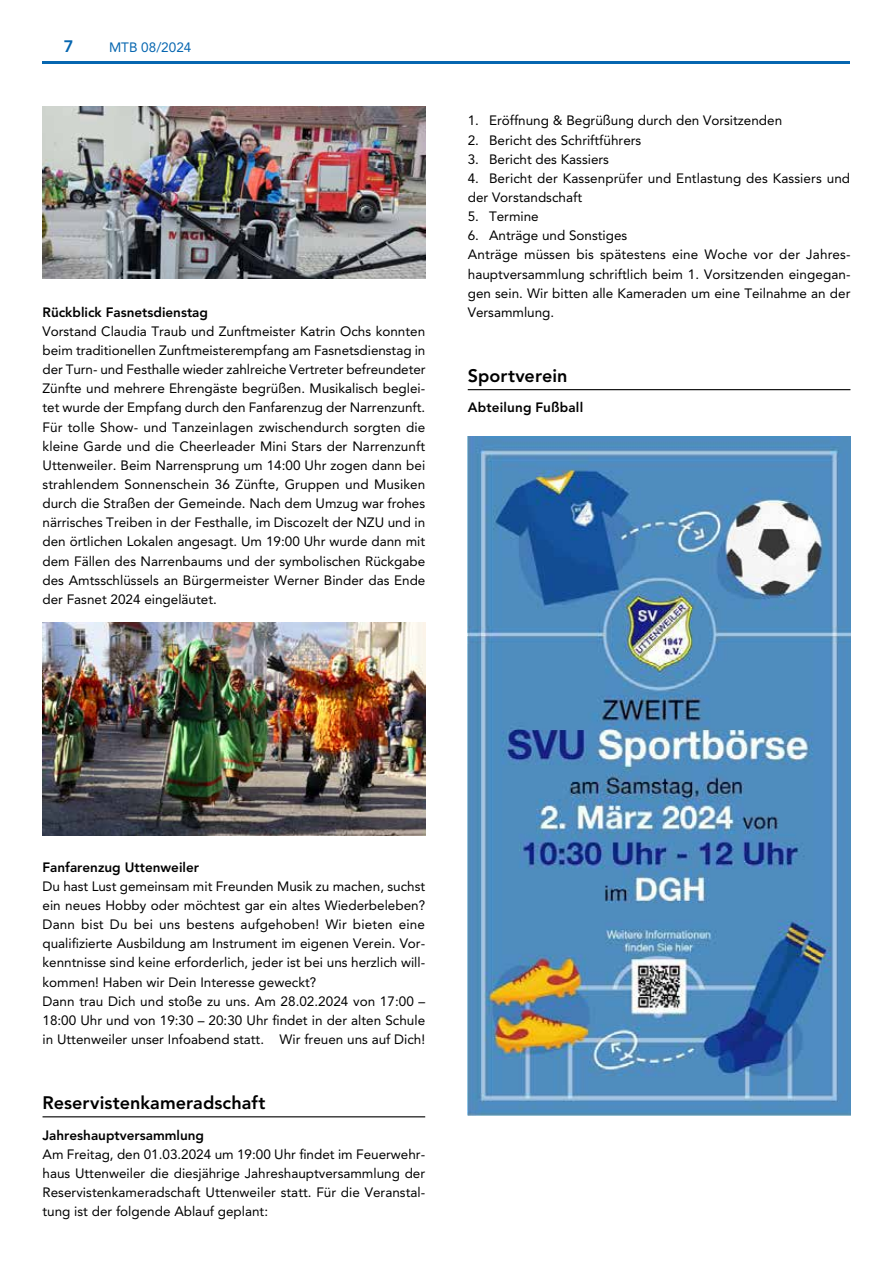
<style>
.page{position:relative;width:893px;height:1263px;background:#fff}
.page>*{position:absolute;margin:0;border:0;box-sizing:border-box;transform-origin:0 0}
.t1{font:800 18px "Avenir LT Pro";letter-spacing:.005em;color:#000}
.t2{font:800 16.5px "Avenir LT Pro";color:#0666b0}
.t3{font:13.5px/19.2px "Avenir LT Pro";color:#000}
.t4{font:800 13.5px "Avenir LT Pro";color:#000}
.t5{font:13.5px "Avenir LT Pro";color:#0666b0}
</style>
<div class="page">
<hr style="left:43px;top:62px;width:807px;height:2px;background:#0666b0">
<hr style="left:468px;top:389px;width:382px;height:1px;background:#000">
<hr style="left:43px;top:1116px;width:382px;height:1px;background:#000">
<img style="left:468px;top:436px;width:382px;height:680px">
<img style="left:43px;top:106px;width:382px;height:173px">
<img style="left:43px;top:623px;width:382px;height:213px">
<p class="t2" style="left:64px;top:36px;width:11px">7</p>
<p class="t5" style="left:109px;top:39px;width:84px">MTB 08/2024</p>
<p class="t4" style="left:43px;top:304px;width:167px">Rückblick Fasnetsdienstag</p>
<p class="t3" style="left:43px;top:322px;width:384px;text-align:justify">Vorstand Claudia Traub und Zunftmeister Katrin Ochs konnten beim traditionellen Zunftmeisterempfang am Fasnetsdienstag in der Turn- und Festhalle wieder zahlreiche Vertreter befreundeter Zünfte und mehrere Ehrengäste begrüßen. Musikalisch beglei&shy;tet wurde der Empfang durch den Fanfarenzug der Narrenzunft.<br>Für tolle Show- und Tanzeinlagen zwischendurch sorgten die kleine Garde und die Cheerleader Mini Stars der Narrenzunft Uttenweiler. Beim Narrensprung um 14:00 Uhr zogen dann bei strahlendem Sonnenschein 36 Zünfte, Gruppen und Musiken durch die Straßen der Gemeinde. Nach dem Umzug war frohes närrisches Treiben in der Festhalle, im Discozelt der NZU und in den örtlichen Lokalen angesagt. Um 19:00 Uhr wurde dann mit dem Fällen des Narrenbaums und der symbolischen Rückgabe des Amtsschlüssels an Bürgermeister Werner Binder das Ende der Fasnet 2024 eingeläutet.</p>
<p class="t3" style="left:468px;top:111px;width:316px">1. Eröffnung &amp; Begrüßung durch den Vorsitzenden</p>
<p class="t3" style="left:468px;top:130px;width:175px">2. Bericht des Schriftführers</p>
<p class="t3" style="left:468px;top:149px;width:143px">3. Bericht des Kassiers</p>
<p class="t3" style="left:468px;top:168px;width:384px">4. Bericht der Kassenprüfer und Entlastung des Kassiers und der Vorstandschaft</p>
<p class="t3" style="left:468px;top:207px;width:73px">5. Termine</p>
<p class="t3" style="left:468px;top:226px;width:384px">6. Anträge und Sonstiges<br>Anträge müssen bis spätestens eine Woche vor der Jahres&shy;hauptversammlung schriftlich beim 1. Vorsitzenden eingegan&shy;gen sein. Wir bitten alle Kameraden um eine Teilnahme an der Versammlung.</p>
<h1 class="t1" style="left:468px;top:365px;width:101px">Sportverein</h1>
<p class="t4" style="left:468px;top:400px;width:117px">Abteilung Fußball</p>
<p class="t4" style="left:43px;top:859px;width:158px">Fanfarenzug Uttenweiler</p>
<p class="t3" style="left:43px;top:876px;width:384px">Du hast Lust gemeinsam mit Freunden Musik zu machen, suchst ein neues Hobby oder möchtest gar ein altes Wiederbeleben?<br>Dann bist Du bei uns bestens aufgehoben! Wir bieten eine qualifizierte Ausbildung am Instrument im eigenen Verein. Vor&shy;kenntnisse sind keine erforderlich, jeder ist bei uns herzlich will&shy;kommen! Haben wir Dein Interesse geweckt?<br>Dann trau Dich und stoße zu uns. Am 28.02.2024 von 17:00 – 18:00 Uhr und von 19:30 – 20:30 Uhr findet in der alten Schule in Uttenweiler unser Infoabend statt. Wir freuen uns auf Dich!</p>
<h1 class="t1" style="left:43px;top:1092px;width:224px">Reservistenkameradschaft</h1>
<p class="t4" style="left:43px;top:1127px;width:163px">Jahreshauptversammlung</p>
<p class="t3" style="left:43px;top:1144px;width:384px;text-align:justify">Am Freitag, den 01.03.2024 um 19:00 Uhr findet im Feuerwehr&shy;haus Uttenweiler die diesjährige Jahreshauptversammlung der Reservistenkameradschaft Uttenweiler statt. Für die Veranstal&shy;tung ist der folgende Ablauf geplant:</p>
</div>
